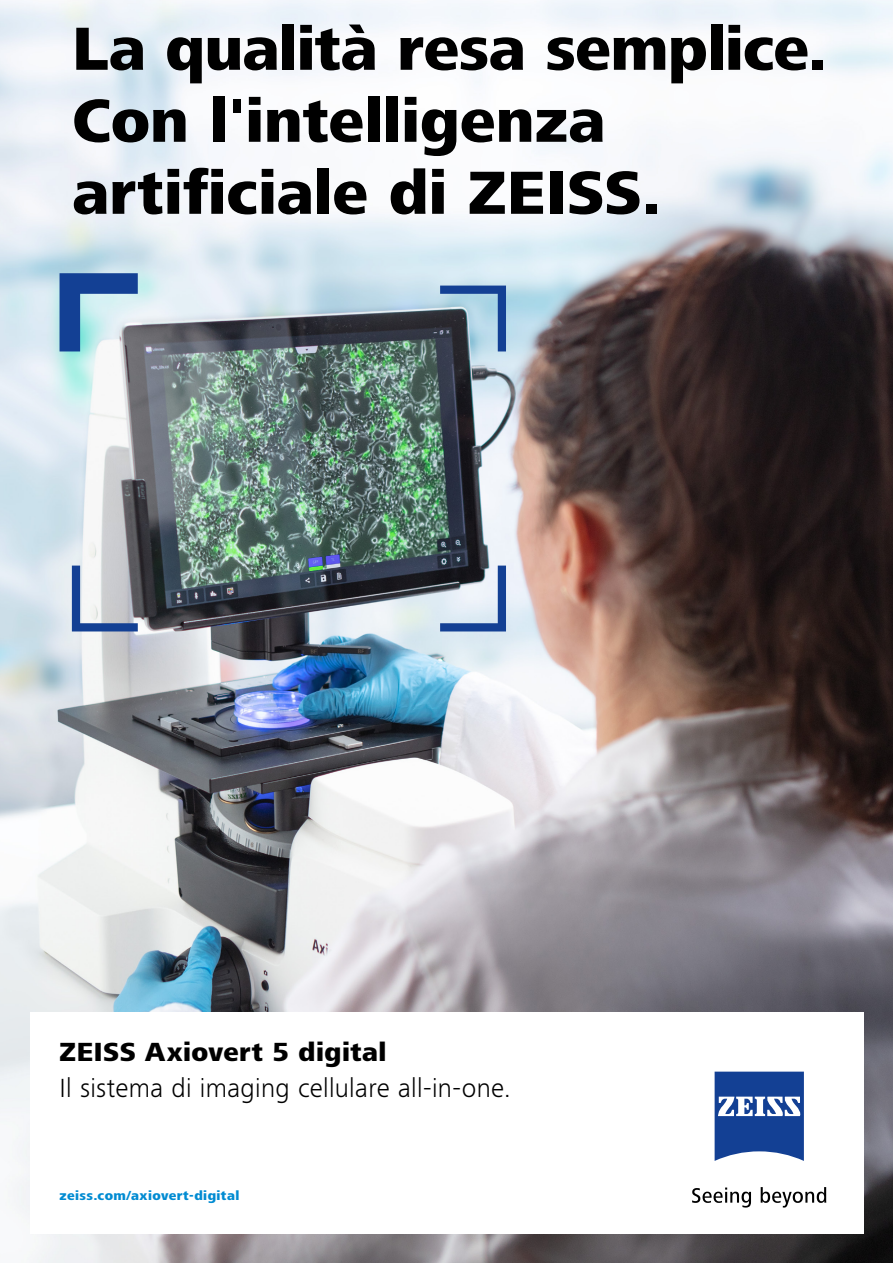
<style>
.page{position:relative;width:893px;height:1263px;background:#fff}
.page>*{position:absolute;margin:0;border:0;box-sizing:border-box;transform-origin:0 0}
.Headline_48pt_54pt{font:800 63px/72px "ZEISS Frutiger Next W1 G";color:#000}
.Enabler{font:300 27px "ZEISS Frutiger Next W1 G";letter-spacing:.01em;color:#000}
.Enabler-2{font:800 27px "ZEISS Frutiger Next W1 G";letter-spacing:.02em;color:#000}
.URL_Heavy{font:800 13.5px "ZEISS Frutiger Next W1 G";letter-spacing:.03em;color:#008bd2}
</style>
<div class="page">
<img style="left:0;top:0;width:893px;height:1263px">
<svg style="left:60px;top:273px;width:78px;height:78px;background:#7497be"></svg>
<svg style="left:72px;top:566px;width:66px;height:65px"></svg>
<svg style="left:440px;top:286px;width:66px;height:65px;background:#6b88a5"></svg>
<svg style="left:440px;top:566px;width:66px;height:65px;background:#8c9bb5"></svg>
<div style="left:30px;top:1012px;width:833px;height:221px;background:#fff"></div>
<svg style="left:715px;top:1071px;width:89px;height:90px"></svg>
<svg style="left:692px;top:1187px;width:59px;height:20px"></svg>
<svg style="left:761px;top:1187px;width:65px;height:20px"></svg>
<p class="Headline_48pt_54pt" style="left:72px;top:10px;width:756px">La qualità resa semplice.<br>Con l'intelligenza artificiale di ZEISS.</p>
<p class="Enabler-2" style="left:60px;top:1033px;width:328px">ZEISS Axiovert 5 digital</p>
<p class="Enabler" style="left:60px;top:1070px;width:453px">Il sistema di imaging cellulare all-in-one.</p>
<p class="URL_Heavy" style="left:60px;top:1186px;width:181px">zeiss.com/axiovert-digital</p>
</div>
